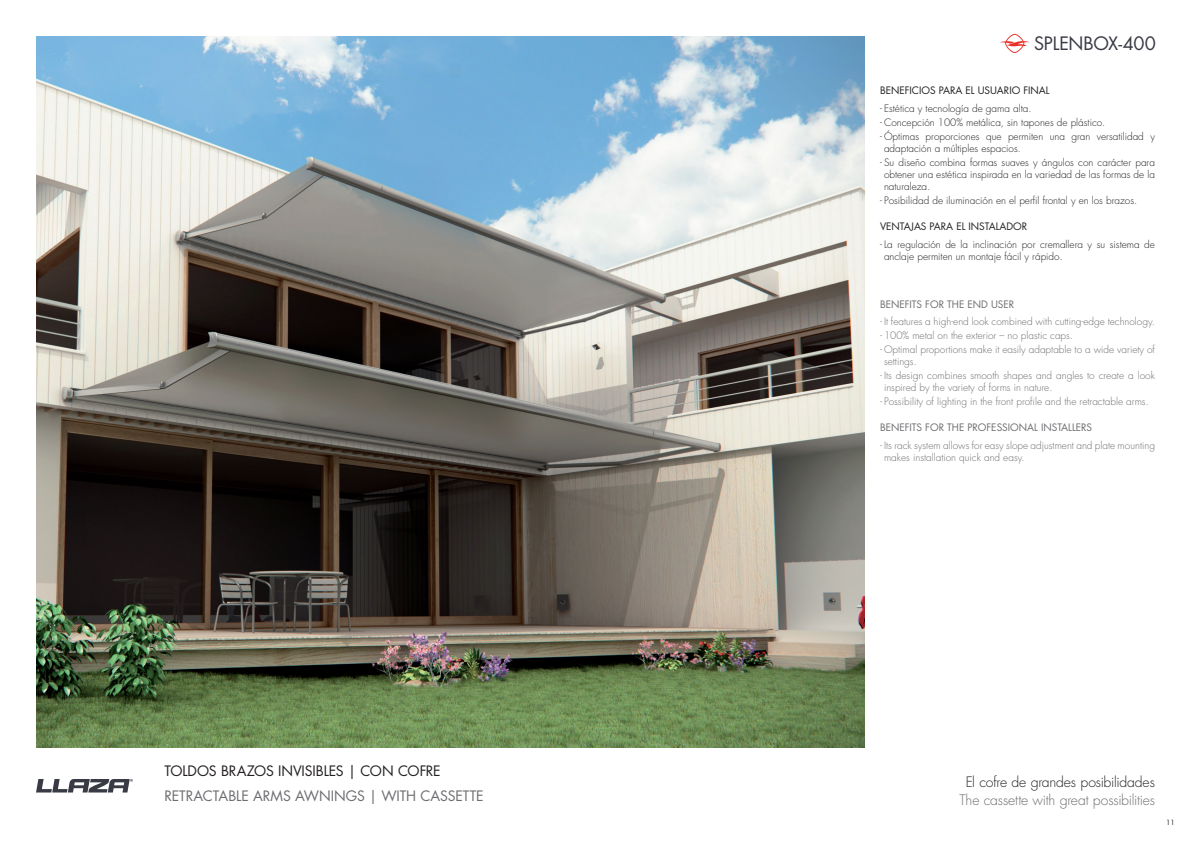
<style>
.page{position:relative;width:1191px;height:842px;background:#fff}
.page>*{position:absolute;margin:0;border:0;box-sizing:border-box;transform-origin:0 0}
.t1{font:18px "Futura";letter-spacing:-.015em;color:#383a44}
.t2{font:14px "Futura";letter-spacing:-.005em;color:#6c6d70}
.t3{font:300 14px "Futura";letter-spacing:-.015em;color:#6c6d70}
.t4{font:14px "Futura";letter-spacing:-.01em;color:#231f20}
.t5{font:300 14px "Futura";letter-spacing:-.015em;color:#231f20}
.t6{font:300 10px/12px "Futura";color:#231f20}
.t7{font:300 10px/12px "Futura";color:#6c6d70}
.t8{font:10px "Futura";color:#6c6d70}
.t9{font:10px "Futura";color:#231f20}
.t10{font:7px "Futura";color:#231f20}
</style>
<div class="page">
<svg style="left:1000px;top:34px;width:30px;height:19px"></svg>
<img style="left:36px;top:36px;width:829px;height:711px">
<svg style="left:36px;top:779px;width:97px;height:13px"></svg>
<p class="t4" style="left:164px;top:762px;width:278px">TOLDOS BRAZOS INVISIBLES | CON COFRE</p>
<p class="t2" style="left:164px;top:787px;width:321px">RETRACTABLE ARMS AWNINGS | WITH CASSETTE</p>
<p class="t1" style="left:1034px;top:32px;width:123px">SPLENBOX-400</p>
<p class="t9" style="left:880px;top:84px;width:171px">BENEFICIOS PARA EL USUARIO FINAL</p>
<p class="t6" style="left:880px;top:103px;width:153px">- Estética y tecnología de gama alta.</p>
<p class="t6" style="left:880px;top:117px;width:227px">- Concepción 100% metálica, sin tapones de plástico.</p>
<p class="t6" style="left:884px;top:131px;width:272px;text-indent:-4px">- Óptimas proporciones que permiten una gran versatilidad y adaptación a múltiples espacios.</p>
<p class="t6" style="left:884px;top:157px;width:272px;text-align:justify;text-indent:-4px">- Su diseño combina formas suaves y ángulos con carácter para obtener una estética inspirada en la variedad de las formas de la naturaleza.</p>
<p class="t6" style="left:880px;top:195px;width:259px">- Posibilidad de iluminación en el perfil frontal y en los brazos.</p>
<p class="t9" style="left:880px;top:220px;width:149px">VENTAJAS PARA EL INSTALADOR</p>
<p class="t6" style="left:884px;top:238px;width:272px;text-indent:-4px">- La regulación de la inclinación por cremallera y su sistema de anclaje permiten un montaje fácil y rápido.</p>
<p class="t8" style="left:880px;top:297px;width:136px">BENEFITS FOR THE END USER</p>
<p class="t7" style="left:880px;top:316px;width:276px">- It features a high-end look combined with cutting-edge technology.</p>
<p class="t7" style="left:880px;top:330px;width:194px">- 100% metal on the exterior – no plastic caps.</p>
<p class="t7" style="left:884px;top:344px;width:272px;text-indent:-4px">- Optimal proportions make it easily adaptable to a wide variety of settings.</p>
<p class="t7" style="left:884px;top:370px;width:272px;text-indent:-4px">- Its design combines smooth shapes and angles to create a look inspired by the variety of forms in nature.</p>
<p class="t7" style="left:880px;top:396px;width:270px">- Possibility of lighting in the front profile and the retractable arms.</p>
<p class="t8" style="left:880px;top:421px;width:213px">BENEFITS FOR THE PROFESSIONAL INSTALLERS</p>
<p class="t7" style="left:884px;top:440px;width:272px;text-indent:-4px">- Its rack system allows for easy slope adjustment and plate mounting makes installation quick and easy.</p>
<p class="t5" style="left:965px;top:774px;width:191px">El cofre de grandes posibilidades</p>
<p class="t3" style="left:959px;top:792px;width:197px">The cassette with great possibilities</p>
<p class="t10" style="left:1166px;top:818px;width:10px">11</p>
</div>
